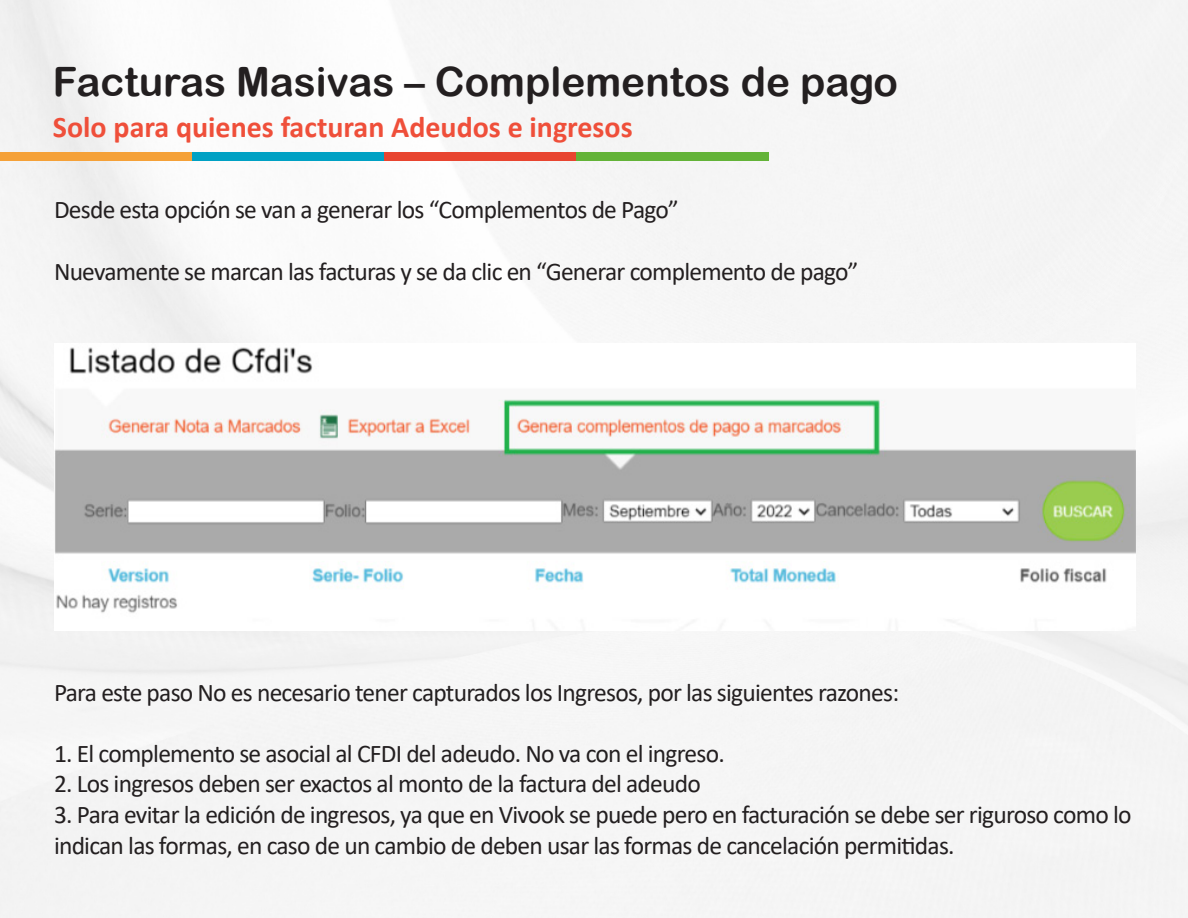
<style>
.page{position:relative;width:1188px;height:918px;background:#f5f5f5}
.page>*{position:absolute;margin:0;border:0;box-sizing:border-box;transform-origin:0 0}
.t1{font:40.5px "Arial Rounded MT Bold";color:#231f20}
.t2{font:700 30px "Calibri";color:#ef4f3a}
.t3{font:25.5px/30.6px "Calibri";letter-spacing:-.03em;color:#231f20}
</style>
<div class="page">
<div style="left:0;top:152px;width:192px;height:8px;background:#f5a138"></div>
<div style="left:192px;top:152px;width:192px;height:8px;background:#00a1c4"></div>
<div style="left:384px;top:152px;width:192px;height:8px;background:#e84530"></div>
<div style="left:576px;top:152px;width:192px;height:8px;background:#63b338"></div>
<img style="left:54px;top:343px;width:1082px;height:288px">
<p class="t1" style="left:53px;top:58px;width:846px">Facturas Masivas – Complementos de pago</p>
<p class="t2" style="left:53px;top:106px;width:581px">Solo para quienes facturan Adeudos e ingresos</p>
<p class="t3" style="left:54px;top:194px;width:626px">Desde esta opción se van a generar los “Complementos de Pago”</p>
<p class="t3" style="left:54px;top:255px;width:806px">Nuevamente se marcan las facturas y se da clic en “Generar complemento de pago”</p>
<p class="t3" style="left:54px;top:676px;width:847px">Para este paso No es necesario tener capturados los Ingresos, por las siguientes razones:</p>
<p class="t3" style="left:54px;top:737px;width:672px">1. El complemento se asocial al CFDI del adeudo. No va con el ingreso.</p>
<p class="t3" style="left:54px;top:768px;width:648px">2. Los ingresos deben ser exactos al monto de la factura del adeudo</p>
<p class="t3" style="left:54px;top:798px;width:1079px">3. Para evitar la edición de ingresos, ya que en Vivook se puede pero en facturación se debe ser riguroso como lo indican las formas, en caso de un cambio de deben usar las formas de cancelación permitidas.</p>
</div>
